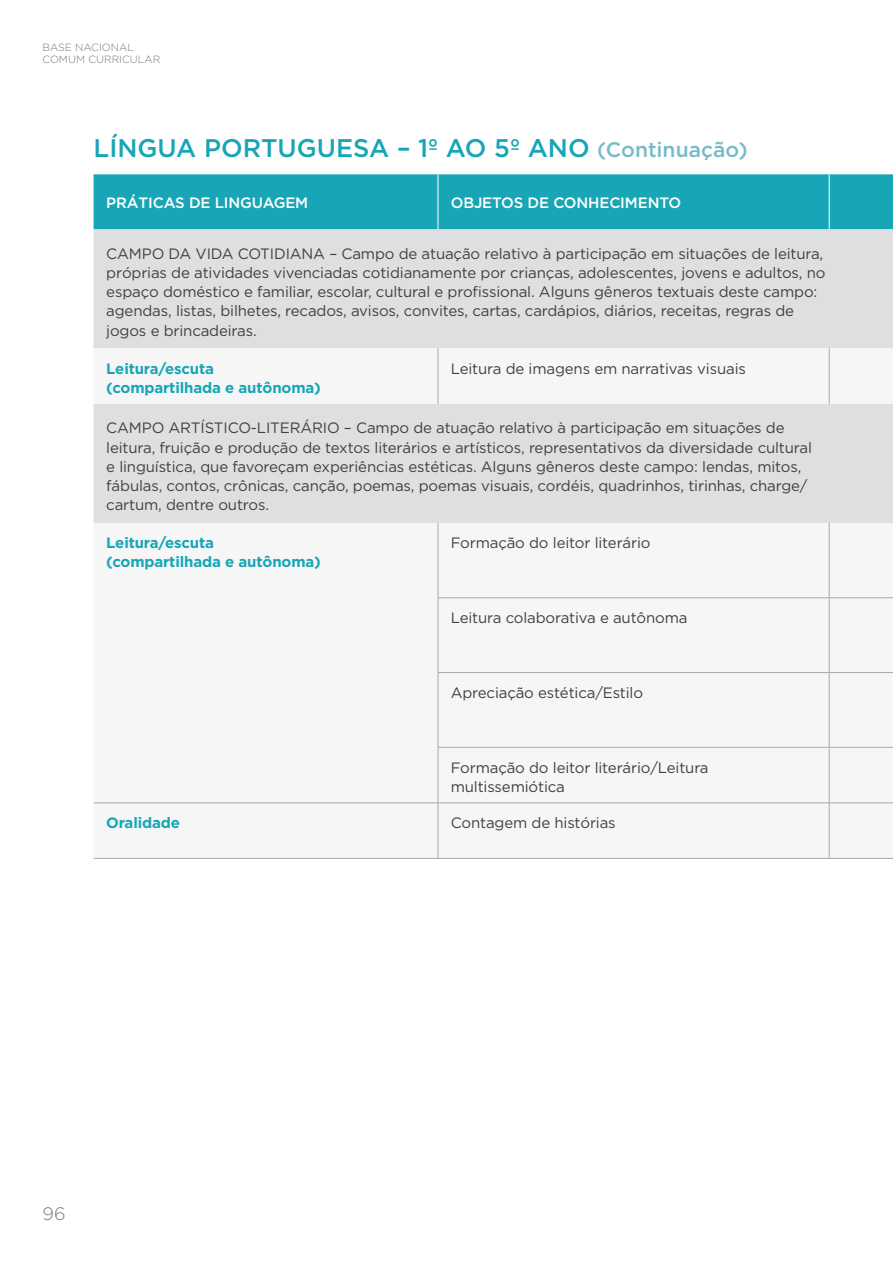
<style>
.page{position:relative;width:893px;height:1263px;background:#fff}
.page>*{position:absolute;margin:0;border:0;box-sizing:border-box;transform-origin:0 0}
.t1{font:500 25.5px "Gotham";color:#18a6b7}
.t2{font:300 18px "Gotham";color:#77787b}
.t3{font:15px/19.2px "Gotham";letter-spacing:-.01em;color:#414042}
.t4{font:700 15px/19.2px "Gotham";letter-spacing:-.01em;color:#18a6b7}
.t5{font:500 15px "Gotham";letter-spacing:-.01em;color:#fff}
.t6{font:300 10.5px/12px "Gotham";color:#77787b}
.s1{font-size:21px;color:#75bbc8}
</style>
<div class="page">
<div style="left:94px;top:174px;width:799px;height:55px;background:#18a6b7"></div>
<div style="left:94px;top:229px;width:799px;height:119px;background:#dedfe0"></div>
<svg style="left:94px;top:348px;width:799px;height:510px;fill:#f6f6f6"></svg>
<hr style="left:438px;top:348px;width:1px;height:56px;background:#a7a9ac">
<hr style="left:829px;top:348px;width:1px;height:56px;background:#a7a9ac">
<hr style="left:438px;top:523px;width:1px;height:75px;background:#a7a9ac">
<hr style="left:438px;top:597px;width:391px;height:1px;background:#a7a9ac">
<hr style="left:829px;top:523px;width:1px;height:75px;background:#a7a9ac">
<hr style="left:829px;top:597px;width:64px;height:1px;background:#a7a9ac">
<hr style="left:438px;top:598px;width:1px;height:74px;background:#a7a9ac">
<hr style="left:829px;top:598px;width:1px;height:74px;background:#a7a9ac">
<hr style="left:438px;top:672px;width:391px;height:1px;background:#a7a9ac">
<hr style="left:438px;top:673px;width:1px;height:74px;background:#a7a9ac">
<hr style="left:829px;top:672px;width:64px;height:1px;background:#a7a9ac">
<hr style="left:829px;top:673px;width:1px;height:74px;background:#a7a9ac">
<hr style="left:438px;top:747px;width:391px;height:1px;background:#a7a9ac">
<hr style="left:438px;top:747px;width:1px;height:56px;background:#a7a9ac">
<hr style="left:829px;top:747px;width:64px;height:1px;background:#a7a9ac">
<hr style="left:829px;top:747px;width:1px;height:56px;background:#a7a9ac">
<hr style="left:438px;top:803px;width:1px;height:55px;background:#a7a9ac">
<hr style="left:829px;top:803px;width:1px;height:55px;background:#a7a9ac">
<hr style="left:94px;top:858px;width:344px;height:1px;background:#a7a9ac">
<hr style="left:438px;top:858px;width:391px;height:1px;background:#a7a9ac">
<hr style="left:829px;top:858px;width:64px;height:1px;background:#a7a9ac">
<hr style="left:438px;top:174px;width:1px;height:55px;background:#fff">
<hr style="left:829px;top:174px;width:1px;height:55px;background:#fff">
<hr style="left:94px;top:802px;width:344px;height:1px;background:#a7a9ac">
<hr style="left:438px;top:802px;width:391px;height:1px;background:#a7a9ac">
<hr style="left:829px;top:802px;width:64px;height:1px;background:#a7a9ac">
<p class="t6" style="left:43px;top:41px;width:119px">BASE NACIONAL<br>COMUM CURRICULAR</p>
<h1 class="t1" style="left:94px;top:134px;width:656px">LÍNGUA PORTUGUESA – 1º AO 5º ANO <span class="s1">(Continuação)</span></h1>
<p class="t5" style="left:106px;top:194px;width:203px">PRÁTICAS DE LINGUAGEM</p>
<p class="t5" style="left:451px;top:194px;width:232px">OBJETOS DE CONHECIMENTO</p>
<p class="t3" style="left:106px;top:244px;width:721px">CAMPO DA VIDA COTIDIANA – Campo de atuação relativo à participação em situações de leitura, próprias de atividades vivenciadas cotidianamente por crianças, adolescentes, jovens e adultos, no espaço doméstico e familiar, escolar, cultural e profissional. Alguns gêneros textuais deste campo: agendas, listas, bilhetes, recados, avisos, convites, cartas, cardápios, diários, receitas, regras de jogos e brincadeiras.</p>
<p class="t4" style="left:106px;top:358px;width:216px">Leitura/escuta (compartilhada e autônoma)</p>
<p class="t3" style="left:451px;top:358px;width:297px">Leitura de imagens em narrativas visuais</p>
<p class="t3" style="left:106px;top:418px;width:707px">CAMPO ARTÍSTICO-LITERÁRIO – Campo de atuação relativo à participação em situações de leitura, fruição e produção de textos literários e artísticos, representativos da diversidade cultural e linguística, que favoreçam experiências estéticas. Alguns gêneros deste campo: lendas, mitos, fábulas, contos, crônicas, canção, poemas, poemas visuais, cordéis, quadrinhos, tirinhas, charge/ cartum, dentre outros.</p>
<p class="t4" style="left:106px;top:533px;width:216px">Leitura/escuta (compartilhada e autônoma)</p>
<p class="t3" style="left:451px;top:533px;width:201px">Formação do leitor literário</p>
<p class="t3" style="left:451px;top:608px;width:238px">Leitura colaborativa e autônoma</p>
<p class="t3" style="left:451px;top:683px;width:194px">Apreciação estética/Estilo</p>
<p class="t3" style="left:451px;top:757px;width:259px">Formação do leitor literário/Leitura multissemiótica</p>
<p class="t4" style="left:106px;top:813px;width:75px">Oralidade</p>
<p class="t3" style="left:451px;top:813px;width:166px">Contagem de histórias</p>
<p class="t2" style="left:43px;top:1203px;width:25px">96</p>
</div>
